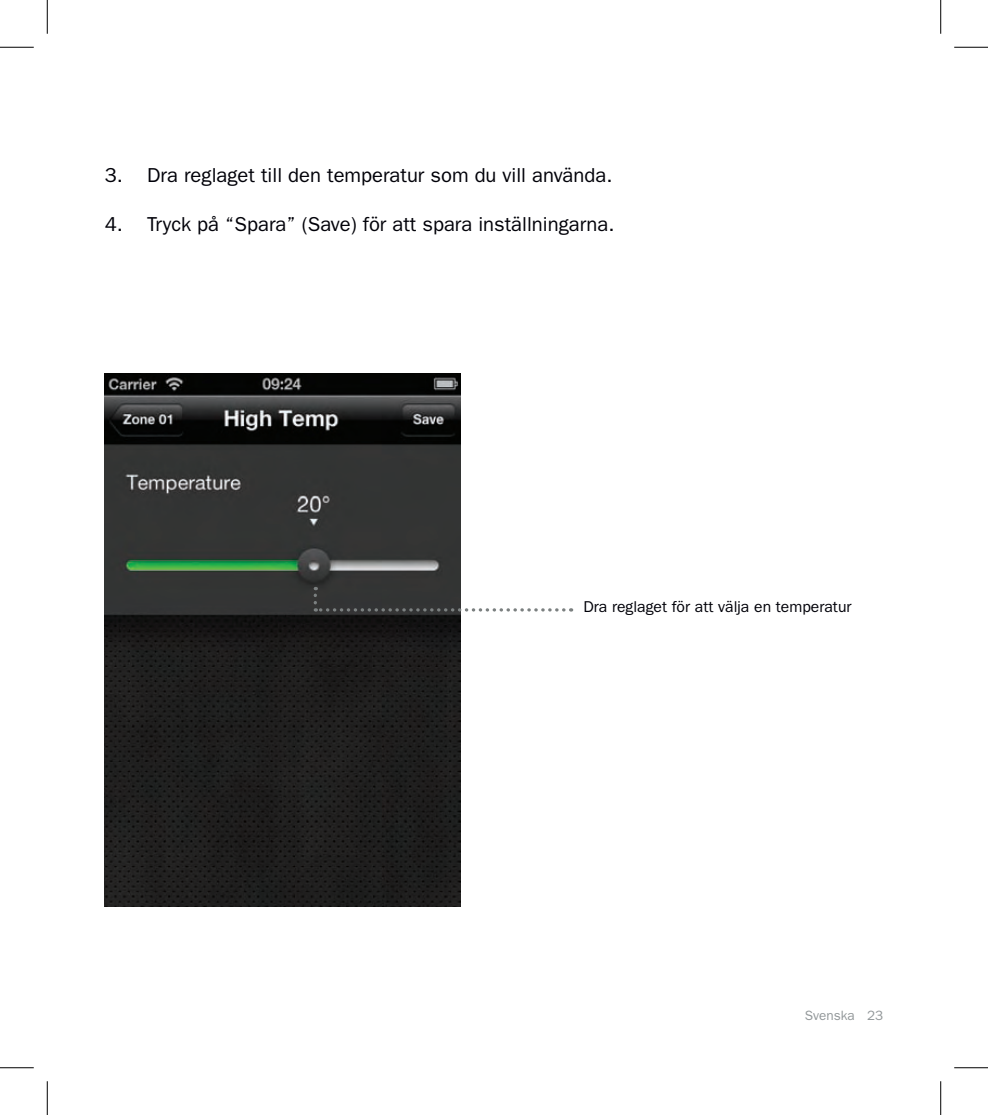
<style>
.page{position:relative;width:988px;height:1115px;background:#fff}
.page>*{position:absolute;margin:0;border:0;box-sizing:border-box;transform-origin:0 0}
.t1{font:20.25px "ITC Franklin Gothic Std";color:#000008}
.t2{font:15.75px "ITC Franklin Gothic Std";color:#000008}
.t3{font:13.5px "ITC Franklin Gothic Std";color:#929799}
</style>
<div class="page">
<img style="left:105px;top:374px;width:355px;height:533px">
<svg style="left:313px;top:587px;width:251px;height:25px"></svg>
<hr style="left:0;top:47px;width:34px;height:1px;background:#000">
<hr style="left:954px;top:47px;width:33px;height:1px;background:#000">
<hr style="left:0;top:1067px;width:34px;height:1px;background:#000">
<hr style="left:954px;top:1067px;width:33px;height:1px;background:#000">
<hr style="left:47px;top:0;width:1px;height:34px;background:#000">
<hr style="left:47px;top:1081px;width:1px;height:34px;background:#000">
<hr style="left:940px;top:0;width:1px;height:34px;background:#000">
<hr style="left:940px;top:1081px;width:1px;height:34px;background:#000">
<p class="t1" style="left:105px;top:164px;width:509px">3. Dra reglaget till den temperatur som du vill använda.</p>
<p class="t1" style="left:105px;top:212px;width:511px">4. Tryck på “Spara” (Save) för att spara inställningarna.</p>
<p class="t2" style="left:583px;top:597px;width:270px">Dra reglaget för att välja en temperatur</p>
<p class="t3" style="left:804px;top:1007px;width:80px">Svenska 23</p>
</div>
